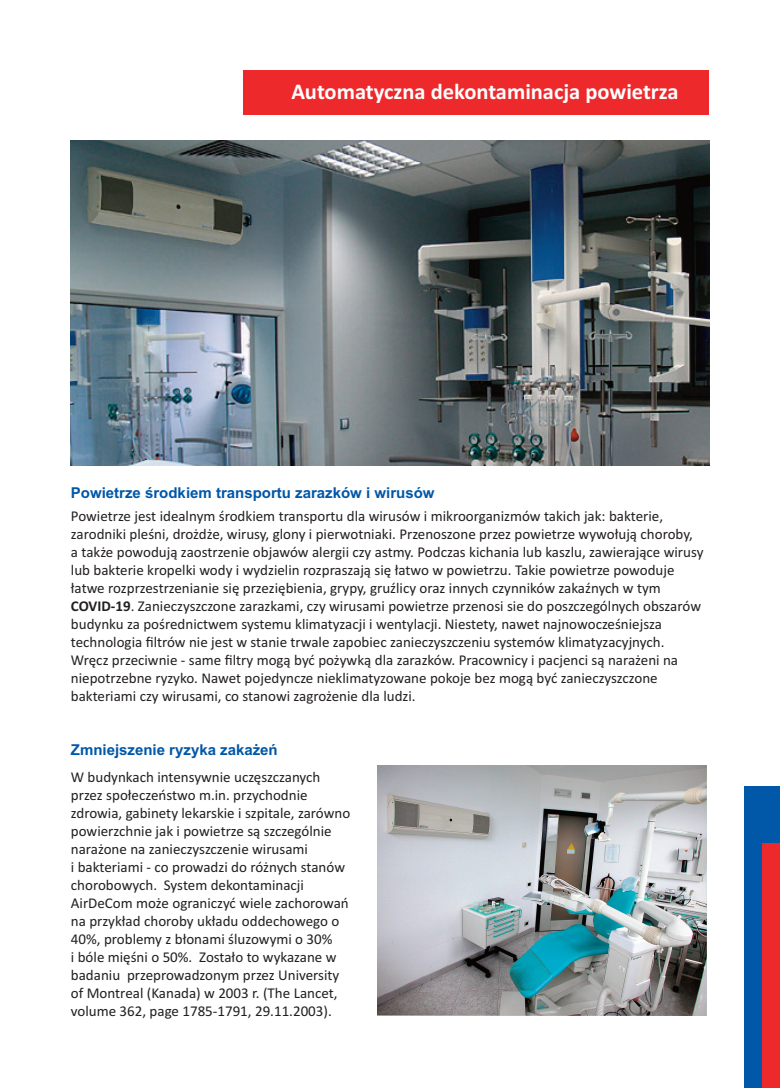
<style>
.page{position:relative;width:780px;height:1088px;background:#fff}
.page>*{position:absolute;margin:0;border:0;box-sizing:border-box;transform-origin:0 0}
.t1{font:700 22.5px "Calibri";color:#fff}
.t2{font:15px/18px "Calibri";color:#231f20}
.t3{font:700 15px "Arial";color:#0157a8}
.s1{font-weight:700}
</style>
<div class="page">
<div style="left:744px;top:787px;width:35px;height:301px;background:#0157a8"></div>
<div style="left:762px;top:843px;width:18px;height:245px;background:#ee292c"></div>
<div style="left:243px;top:71px;width:466px;height:44px;background:#ee292c"></div>
<img style="left:71px;top:140px;width:638px;height:326px">
<img style="left:377px;top:765px;width:329px;height:251px">
<h1 class="t1" style="left:291px;top:78px;width:389px">Automatyczna dekontaminacja powietrza</h1>
<p class="t3" style="left:71px;top:484px;width:365px">Powietrze środkiem transportu zarazków i wirusów</p>
<p class="t2" style="left:71px;top:506px;width:634px">Powietrze jest idealnym środkiem transportu dla wirusów i mikroorganizmów takich jak: bakterie, zarodniki pleśni, drożdże, wirusy, glony i pierwotniaki. Przenoszone przez powietrze wywołują choroby, a także powodują zaostrzenie objawów alergii czy astmy. Podczas kichania lub kaszlu, zawierające wirusy lub bakterie kropelki wody i wydzielin rozpraszają się łatwo w powietrzu. Takie powietrze powoduje łatwe rozprzestrzenianie się przeziębienia, grypy, gruźlicy oraz innych czynników zakaźnych w tym <span class="s1">COVID-19</span>. Zanieczyszczone zarazkami, czy wirusami powietrze przenosi sie do poszczególnych obszarów budynku za pośrednictwem systemu klimatyzacji i wentylacji. Niestety, nawet najnowocześniejsza technologia filtrów nie jest w stanie trwale zapobiec zanieczyszczeniu systemów klimatyzacyjnych.<br>Wręcz przeciwnie - same filtry mogą być pożywką dla zarazków. Pracownicy i pacjenci są narażeni na niepotrzebne ryzyko. Nawet pojedyncze nieklimatyzowane pokoje bez mogą być zanieczyszczone bakteriami czy wirusami, co stanowi zagrożenie dla ludzi.</p>
<p class="t3" style="left:71px;top:741px;width:208px">Zmniejszenie ryzyka zakażeń</p>
<p class="t2" style="left:71px;top:768px;width:281px">W budynkach intensywnie uczęszczanych przez społeczeństwo m.in. przychodnie zdrowia, gabinety lekarskie i szpitale, zarówno powierzchnie jak i powietrze są szczególnie narażone na zanieczyszczenie wirusami<br>i bakteriami - co prowadzi do różnych stanów chorobowych. System dekontaminacji AirDeCom może ograniczyć wiele zachorowań na przykład choroby układu oddechowego o 40%, problemy z błonami śluzowymi o 30%<br>i bóle mięśni o 50%. Zostało to wykazane w badaniu przeprowadzonym przez University of Montreal (Kanada) w 2003 r. (The Lancet, volume 362, page 1785-1791, 29.11.2003).</p>
</div>
